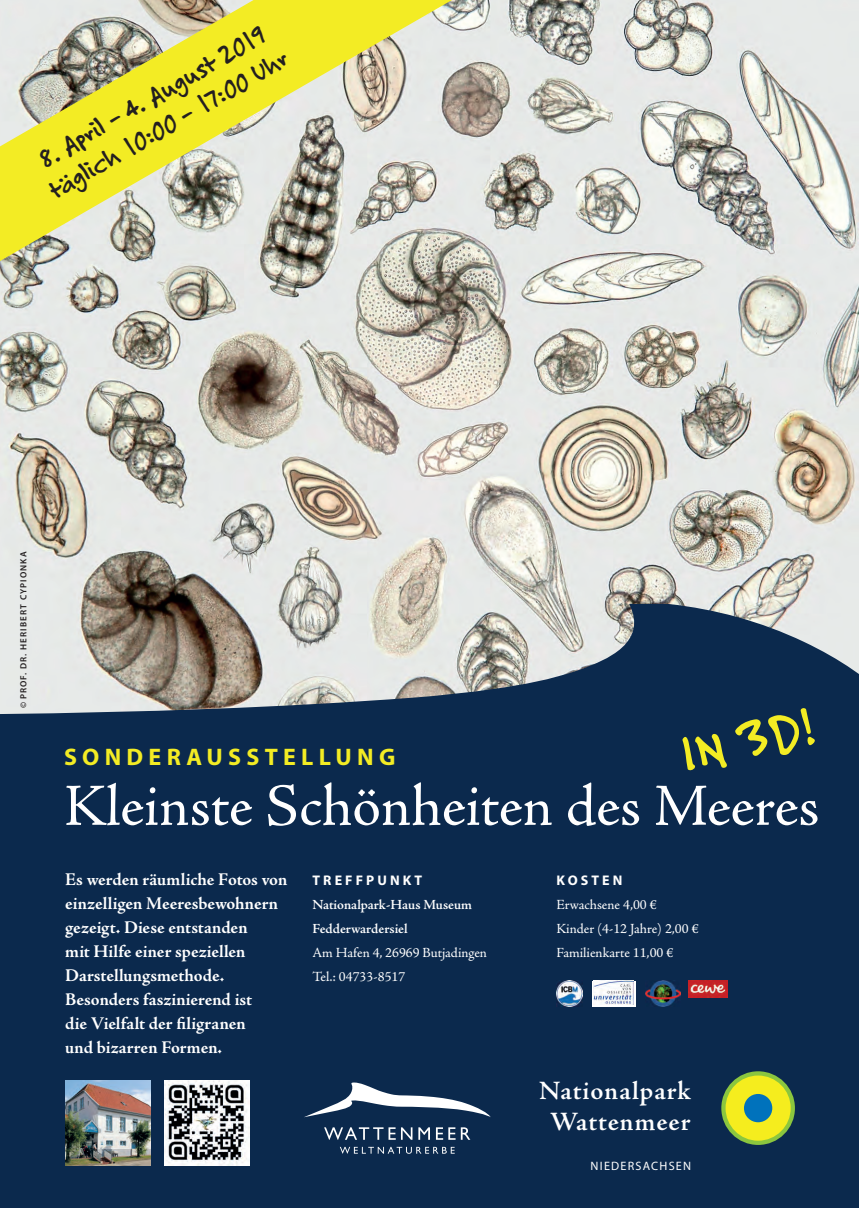
<style>
.page{position:relative;width:859px;height:1208px;background:#fff}
.page>*{position:absolute;margin:0;border:0;box-sizing:border-box;transform-origin:0 0}
.t1{font:60px "Adobe Jenson Pro";color:#fff}
.t2{font:700 56px "Felt Tip Roman";color:#f3ec24}
.t3{font:700 28px/32px "Felt Tip Roman";color:#231f20}
.t4{font:600 26.6px/31.2px "Adobe Jenson Pro";letter-spacing:.035em;color:#fff;text-align:center}
.t5{font:700 24px "Myriad Pro";letter-spacing:.22em;color:#f3ec24}
.t6{font:700 18px/24px "Adobe Jenson Pro";color:#fff}
.t7{font:14px/24px "Adobe Jenson Pro";color:#fff}
.t8{font:600 14px/24px "Adobe Jenson Pro";letter-spacing:-.005em;color:#fff}
.t9{font:700 14px "Myriad Pro";letter-spacing:.22em;color:#fff}
.t10{font:12.2px "Myriad Pro";letter-spacing:.1em;color:#fff}
.t11{font:600 9px "Myriad Pro";letter-spacing:.12em;color:#231f20}
</style>
<div class="page">
<img style="left:0;top:0;width:859px;height:604px">
<svg style="left:0;top:604px;width:859px;height:604px;background:#233d5b"></svg>
<img style="left:164px;top:1080px;width:85px;height:85px">
<img style="left:65px;top:1080px;width:85px;height:85px">
<svg style="left:721px;top:1071px;width:74px;height:74px"></svg>
<div style="left:725px;top:1075px;width:66px;height:65px;background:#f5ed1e;border-radius:50%"></div>
<div style="left:744px;top:1094px;width:28px;height:28px;background:#0072bc;border-radius:50%"></div>
<svg style="left:304px;top:1082px;width:187px;height:35px"></svg>
<svg style="left:324px;top:1127px;width:88px;height:12px"></svg>
<svg style="left:418px;top:1127px;width:12px;height:12px"></svg>
<svg style="left:436px;top:1127px;width:34px;height:12px"></svg>
<svg style="left:340px;top:1146px;width:115px;height:7px"></svg>
<img style="left:0;top:0;width:460px;height:293px">
<img style="left:556px;top:980px;width:26px;height:26px">
<svg style="left:593px;top:980px;width:43px;height:26px"></svg>
<img style="left:594px;top:980px;width:39px;height:24px">
<img style="left:688px;top:980px;width:39px;height:17px">
<img style="left:645px;top:980px;width:35px;height:26px">
<h3 class="t3" style="left:27px;top:150px;width:273px;rotate:-30deg">8. April – 4. August 2019 täglich 10:00 – 17:00 Uhr</h3>
<p class="t11" style="left:18px;top:708px;width:158px;rotate:-90deg">© PROF. DR. HERIBERT CYPIONKA</p>
<h2 class="t2" style="left:674px;top:718px;width:136px;rotate:-12deg">IN 3D!</h2>
<h3 class="t5" style="left:64px;top:741px;width:333px">SONDERAUSSTELLUNG</h3>
<h1 class="t1" style="left:64px;top:772px;width:757px">Kleinste Schönheiten des Meeres</h1>
<p class="t6" style="left:65px;top:867px;width:224px">Es werden räumliche Fotos von einzelligen Meeresbewohnern gezeigt. Diese entstanden<br>mit Hilfe einer speziel len<br>Darstellungsmethode.<br>Beson ders faszinierend ist<br>die Vielfalt der filigranen<br>und bizarren Formen.</p>
<p class="t9" style="left:556px;top:871px;width:67px">KOSTEN</p>
<p class="t9" style="left:313px;top:871px;width:111px">TREFFPUNKT</p>
<p class="t8" style="left:312px;top:892px;width:161px">Nationalpark-Haus Museum<br>Fedderwardersiel</p>
<p class="t7" style="left:312px;top:940px;width:176px">Am Hafen 4, 26969 Butjadingen<br>Tel.: 04733-8517</p>
<p class="t7" style="left:556px;top:892px;width:144px">Erwachsene 4,00 €<br>Kinder (4-12 Jahre) 2,00 €<br>Familienkarte 11,00 €</p>
<h3 class="t4" style="left:539px;top:1075px;width:153px">Nationalpark<br>Wattenmeer</h3>
<p class="t10" style="left:591px;top:1158px;width:102px">NIEDERSACHSEN</p>
</div>
